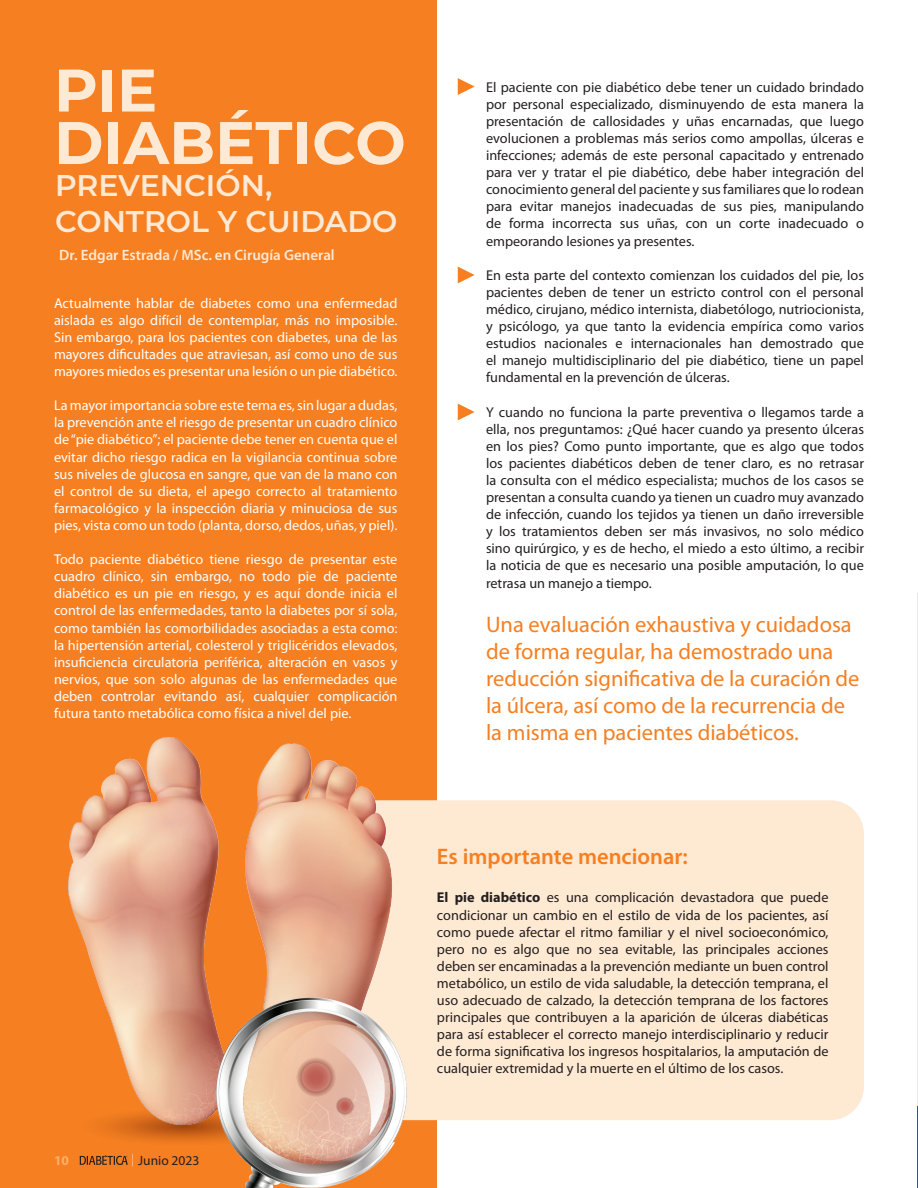
<style>
.page{position:relative;width:918px;height:1188px;background:#fff}
.page>*{position:absolute;margin:0;border:0;box-sizing:border-box;transform-origin:0 0}
.t1{font:700 60px/52.5px "Montserrat";color:#fee9d5}
.t2{font:600 30px/36px "Montserrat";color:#fee9d5}
.t3{font:22.5px/27px "Myriad Pro";color:#f57f21}
.t4{font:600 22.5px "Myriad Pro";color:#f57f21}
.t5{font:600 15px "Myriad Pro";color:#fee9d5}
.t6{font:14.25px/17.1px "Myriad Pro";color:#231f20;text-align:justify}
.t7{font:14.25px/17.1px "Myriad Pro";color:#fff;text-align:justify}
.t8{font:13.5px "Myriad Pro";color:#231f20}
.t9{font:700 13.5px "Myriad Pro";color:#fab06b}
.s1{font-weight:700}
</style>
<div class="page">
<div style="left:0;top:0;width:436px;height:1188px;background:#f57f21"></div>
<svg style="left:458px;top:78px;width:17px;height:17px"></svg>
<svg style="left:458px;top:404px;width:17px;height:16px"></svg>
<svg style="left:458px;top:267px;width:17px;height:16px"></svg>
<div style="left:346px;top:800px;width:518px;height:320px;background:#fee9d3;border-radius:34px"></div>
<img style="left:68px;top:737px;width:347px;height:451px">
<svg style="left:80px;top:1154px;width:53px;height:13px"></svg>
<hr style="left:917px;top:594px;width:1px;height:594px;background:#edebf0">
<hr style="left:917px;top:1106px;width:1px;height:82px;background:#1758a8">
<p class="t1" style="left:54px;top:61px;width:353px">PIE<br>DIABÉTICO</p>
<p class="t2" style="left:55px;top:166px;width:344px">PREVENCIÓN,<br>CONTROL Y CUIDADO</p>
<p class="t5" style="left:59px;top:245px;width:277px">Dr. Edgar Estrada / MSc. en Cirugía General</p>
<p class="t7" style="left:54px;top:294px;width:345px">Actualmente hablar de diabetes como una enfermedad aislada es algo difícil de contemplar, más no imposible.<br>Sin embargo, para los pacientes con diabetes, una de las mayores dificultades que atraviesan, así como uno de sus mayores miedos es presentar una lesión o un pie diabético.</p>
<p class="t7" style="left:54px;top:397px;width:345px">La mayor importancia sobre este tema es, sin lugar a dudas, la prevención ante el riesgo de presentar un cuadro clínico de “pie diabético”; el paciente debe tener en cuenta que el evitar dicho riesgo radica en la vigilancia continua sobre sus niveles de glucosa en sangre, que van de la mano con el control de su dieta, el apego correcto al tratamiento farmacológico y la inspección diaria y minuciosa de sus pies, vista como un todo (planta, dorso, dedos, uñas, y piel).</p>
<p class="t7" style="left:54px;top:551px;width:345px">Todo paciente diabético tiene riesgo de presentar este cuadro clínico, sin embargo, no todo pie de paciente diabético es un pie en riesgo, y es aquí donde inicia el control de las enfermedades, tanto la diabetes por sí sola, como también las comorbilidades asociadas a esta como: la hipertensión arterial, colesterol y triglicéridos elevados, insuficiencia circulatoria periférica, alteración en vasos y nervios, que son solo algunas de las enfermedades que deben controlar evitando así, cualquier complicación futura tanto metabólica como física a nivel del pie.</p>
<p class="t6" style="left:486px;top:78px;width:380px">El paciente con pie diabético debe tener un cuidado brindado por personal especializado, disminuyendo de esta manera la presentación de callosidades y uñas encarnadas, que luego evolucionen a problemas más serios como ampollas, úlceras e infecciones; además de este personal capacitado y entrenado para ver y tratar el pie diabético, debe haber integración del conocimiento general del paciente y sus familiares que lo rodean para evitar manejos inadecuadas de sus pies, manipulando de forma incorrecta sus uñas, con un corte inadecuado o empeorando lesiones ya presentes.</p>
<p class="t6" style="left:486px;top:266px;width:380px">En esta parte del contexto comienzan los cuidados del pie, los pacientes deben de tener un estricto control con el personal médico, cirujano, médico internista, diabetólogo, nutriocionista, y psicólogo, ya que tanto la evidencia empírica como varios estudios nacionales e internacionales han demostrado que el manejo multidisciplinario del pie diabético, tiene un papel fundamental en la prevención de úlceras.</p>
<p class="t6" style="left:486px;top:403px;width:380px">Y cuando no funciona la parte preventiva o llegamos tarde a ella, nos preguntamos: ¿Qué hacer cuando ya presento úlceras en los pies? Como punto importante, que es algo que todos los pacientes diabéticos deben de tener claro, es no retrasar la consulta con el médico especialista; muchos de los casos se presentan a consulta cuando ya tienen un cuadro muy avanzado de infección, cuando los tejidos ya tienen un daño irreversible y los tratamientos deben ser más invasivos, no solo médico sino quirúrgico, y es de hecho, el miedo a esto último, a recibir la noticia de que es necesario una posible amputación, lo que retrasa un manejo a tiempo.</p>
<p class="t3" style="left:486px;top:610px;width:375px">Una evaluación exhaustiva y cuidadosa de forma regular, ha demostrado una reducción significativa de la curación de la úlcera, así como de la recurrencia de la misma en pacientes diabéticos.</p>
<p class="t9" style="left:54px;top:1152px;width:16px">10</p>
<p class="t8" style="left:138px;top:1152px;width:63px">Junio 2023</p>
<p class="t4" style="left:437px;top:842px;width:252px">Es importante mencionar:</p>
<p class="t6" style="left:437px;top:889px;width:393px"><span class="s1">El pie diabético</span> es una complicación devastadora que puede condicionar un cambio en el estilo de vida de los pacientes, así como puede afectar el ritmo familiar y el nivel socioeconómico, pero no es algo que no sea evitable, las principales acciones deben ser encaminadas a la prevención mediante un buen control metabólico, un estilo de vida saludable, la detección temprana, el uso adecuado de calzado, la detección temprana de los factores principales que contribuyen a la aparición de úlceras diabéticas para así establecer el correcto manejo interdisciplinario y reducir de forma significativa los ingresos hospitalarios, la amputación de cualquier extremidad y la muerte en el último de los casos.</p>
</div>
